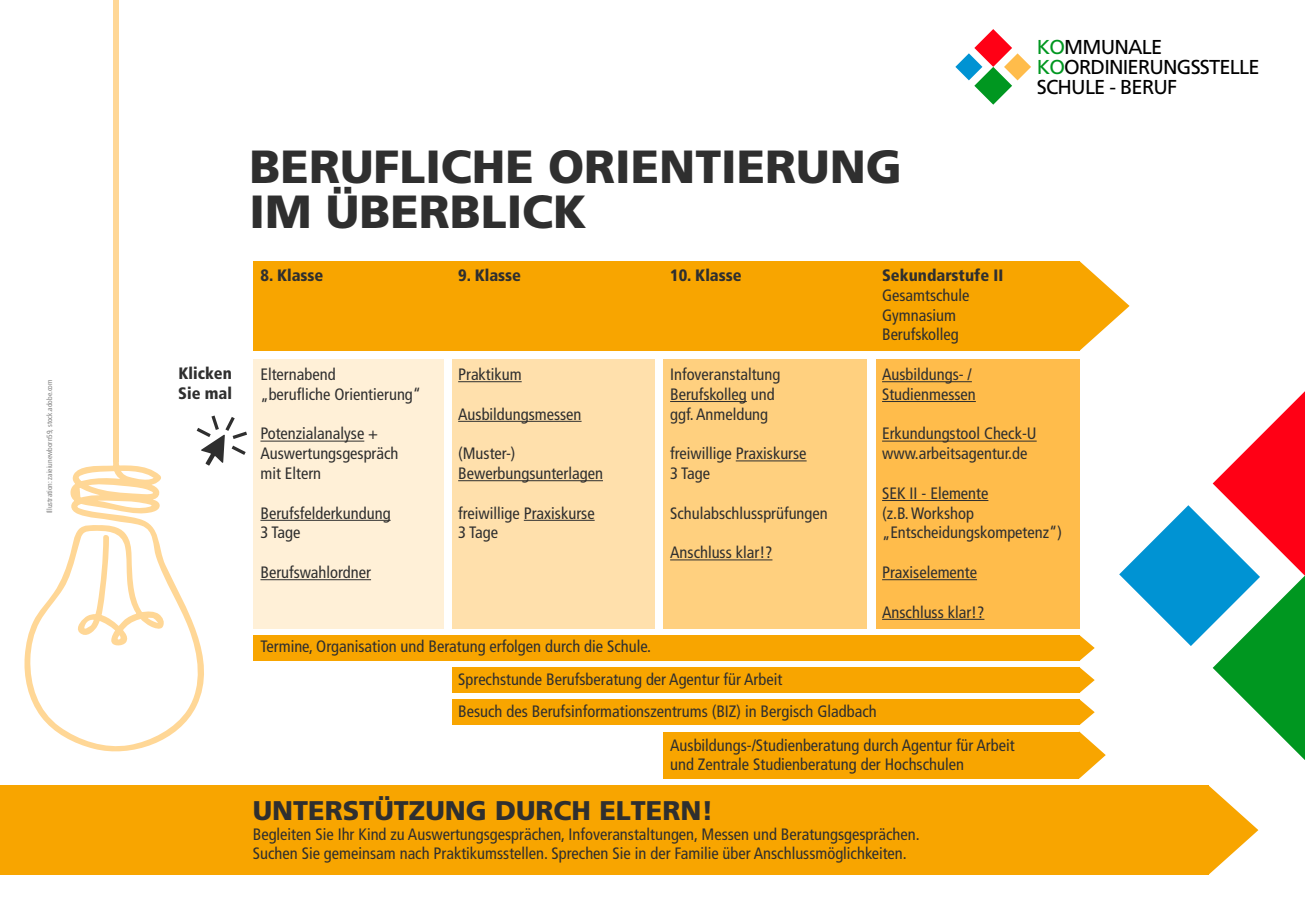
<style>
.page{position:relative;width:1305px;height:900px;background:#fff}
.page>*{position:absolute;margin:0;border:0;box-sizing:border-box;transform-origin:0 0}
.t1{font:900 46.5px/45px "Frutiger CE";color:#2f2f2f}
.t2{font:900 27px "Frutiger CE";color:#2f2f2f}
.t3{font:20.1px/20.1px "Frutiger CE";letter-spacing:-.04em;color:#000}
.t4{font:condensed 16.5px/19.8px "Frutiger LT";color:#2f2f2f}
.t5{font:900 condensed 16.5px/19.8px "Frutiger LT";color:#2f2f2f}
.t6{font:condensed 7.5px "Frutiger LT";color:#818181}
.s1{color:#009720}
</style>
<div class="page">
<div style="left:452px;top:699px;width:628px;height:26px;background:#f8a500"></div>
<svg style="left:1080px;top:700px;width:15px;height:25px"></svg>
<svg style="left:24px;top:461px;width:180px;height:291px"></svg>
<div style="left:113px;top:0;width:6px;height:461px;background:#ffd796"></div>
<svg style="left:1119px;top:391px;width:186px;height:369px"></svg>
<div style="left:253px;top:635px;width:827px;height:26px;background:#f8a500"></div>
<svg style="left:1080px;top:635px;width:15px;height:26px"></svg>
<div style="left:452px;top:667px;width:628px;height:26px;background:#f8a500"></div>
<svg style="left:1080px;top:667px;width:15px;height:26px"></svg>
<div style="left:876px;top:359px;width:203px;height:270px;background:#ffbc4b"></div>
<div style="left:452px;top:359px;width:203px;height:270px;background:#ffe0ac"></div>
<div style="left:664px;top:359px;width:203px;height:270px;background:#ffd07f"></div>
<div style="left:253px;top:359px;width:190px;height:270px;background:#fff0d7"></div>
<svg style="left:1079px;top:261px;width:51px;height:90px"></svg>
<div style="left:253px;top:261px;width:826px;height:90px;background:#f8a500"></div>
<svg style="left:1208px;top:785px;width:50px;height:90px"></svg>
<div style="left:0;top:785px;width:1208px;height:90px;background:#f8a500"></div>
<svg style="left:955px;top:29px;width:76px;height:76px"></svg>
<hr style="left:260px;top:441px;width:104px;height:1px;background:#2f2f2f">
<hr style="left:260px;top:520px;width:131px;height:1px;background:#2f2f2f">
<hr style="left:260px;top:579px;width:111px;height:1px;background:#2f2f2f">
<hr style="left:458px;top:381px;width:64px;height:1px;background:#2f2f2f">
<hr style="left:458px;top:421px;width:124px;height:1px;background:#2f2f2f">
<hr style="left:458px;top:480px;width:145px;height:1px;background:#2f2f2f">
<hr style="left:524px;top:520px;width:71px;height:1px;background:#2f2f2f">
<hr style="left:670px;top:401px;width:77px;height:1px;background:#2f2f2f">
<hr style="left:736px;top:461px;width:71px;height:1px;background:#2f2f2f">
<hr style="left:670px;top:560px;width:102px;height:1px;background:#2f2f2f">
<hr style="left:882px;top:381px;width:90px;height:1px;background:#2f2f2f">
<hr style="left:882px;top:401px;width:94px;height:1px;background:#2f2f2f">
<hr style="left:882px;top:441px;width:155px;height:1px;background:#2f2f2f">
<hr style="left:882px;top:500px;width:106px;height:1px;background:#2f2f2f">
<hr style="left:882px;top:579px;width:95px;height:1px;background:#2f2f2f">
<hr style="left:882px;top:619px;width:102px;height:1px;background:#2f2f2f">
<div style="left:664px;top:732px;width:415px;height:46px;background:#f8a500"></div>
<svg style="left:1053px;top:732px;width:53px;height:47px"></svg>
<svg style="left:193px;top:415px;width:54px;height:51px"></svg>
<p class="t6" style="left:45px;top:513px;width:135px;rotate:-90deg">Illustration: zaieiunewborn59, stock.adobe.com</p>
<p class="t3" style="left:1037px;top:37px;width:224px"><span class="s1">KO</span>MMUNALE<br><span class="s1">KO</span>ORDINIERUNGSSTELLE<br>SCHULE - BERUF</p>
<p class="t5" style="left:178px;top:364px;width:55px">Klicken<br>Sie mal</p>
<h1 class="t1" style="left:250px;top:145px;width:654px">BERUFLICHE ORIENTIERUNG<br>IM ÜBERBLICK</h1>
<p class="t5" style="left:260px;top:265px;width:64px">8. Klasse</p>
<p class="t4" style="left:260px;top:365px;width:162px">Elternabend<br>„berufliche Orientierung“</p>
<p class="t4" style="left:260px;top:424px;width:140px">Potenzialanalyse +<br>Auswertungsgespräch mit Eltern</p>
<p class="t4" style="left:260px;top:503px;width:132px">Berufsfelderkundung<br>3 Tage</p>
<p class="t4" style="left:260px;top:563px;width:112px">Berufswahlordner</p>
<p class="t5" style="left:458px;top:265px;width:64px">9. Klasse</p>
<p class="t4" style="left:458px;top:365px;width:65px">Praktikum</p>
<p class="t4" style="left:458px;top:404px;width:125px">Ausbildungsmessen</p>
<p class="t4" style="left:458px;top:444px;width:146px">(Muster-)<br>Bewerbungsunterlagen</p>
<p class="t4" style="left:458px;top:503px;width:138px">freiwillige Praxiskurse<br>3 Tage</p>
<p class="t5" style="left:670px;top:265px;width:73px">10. Klasse</p>
<p class="t4" style="left:670px;top:365px;width:112px">Infoveranstaltung<br>Berufskolleg und ggf. Anmeldung</p>
<p class="t4" style="left:670px;top:444px;width:138px">freiwillige Praxiskurse<br>3 Tage</p>
<p class="t4" style="left:670px;top:503px;width:159px">Schulabschlussprüfungen</p>
<p class="t4" style="left:670px;top:543px;width:104px">Anschluss klar!?</p>
<p class="t5" style="left:882px;top:265px;width:123px">Sekundarstufe II</p>
<p class="t4" style="left:882px;top:285px;width:89px">Gesamtschule<br>Gymnasium<br>Berufskolleg</p>
<p class="t4" style="left:882px;top:365px;width:95px">Ausbildungs- /<br>Studienmessen</p>
<p class="t4" style="left:882px;top:424px;width:156px">Erkundungstool Check-U www.arbeitsagentur.de</p>
<p class="t4" style="left:882px;top:483px;width:181px">SEK II - Elemente<br>(z.B. Workshop „Entscheidungskompetenz“)</p>
<p class="t4" style="left:882px;top:563px;width:96px">Praxiselemente</p>
<p class="t4" style="left:882px;top:602px;width:104px">Anschluss klar!?</p>
<p class="t4" style="left:260px;top:637px;width:392px">Termine, Organisation und Beratung erfolgen durch die Schule.</p>
<p class="t4" style="left:458px;top:663px;width:420px;line-height:32.5px">Sprechstunde Berufsberatung der Agentur für Arbeit<br>Besuch des Berufsinformationszentrums (BIZ) in Bergisch Gladbach</p>
<p class="t4" style="left:670px;top:735px;width:346px">Ausbildungs-/Studienberatung durch Agentur für Arbeit und Zentrale Studienberatung der Hochschulen</p>
<h2 class="t2" style="left:253px;top:794px;width:462px">UNTERSTÜTZUNG DURCH ELTERN!</h2>
<p class="t4" style="left:253px;top:824px;width:668px">Begleiten Sie Ihr Kind zu Auswertungsgesprächen, Infoveranstaltungen, Messen und Beratungsgesprächen.<br>Suchen Sie gemeinsam nach Praktikumsstellen. Sprechen Sie in der Familie über Anschlussmöglichkeiten.</p>
</div>
